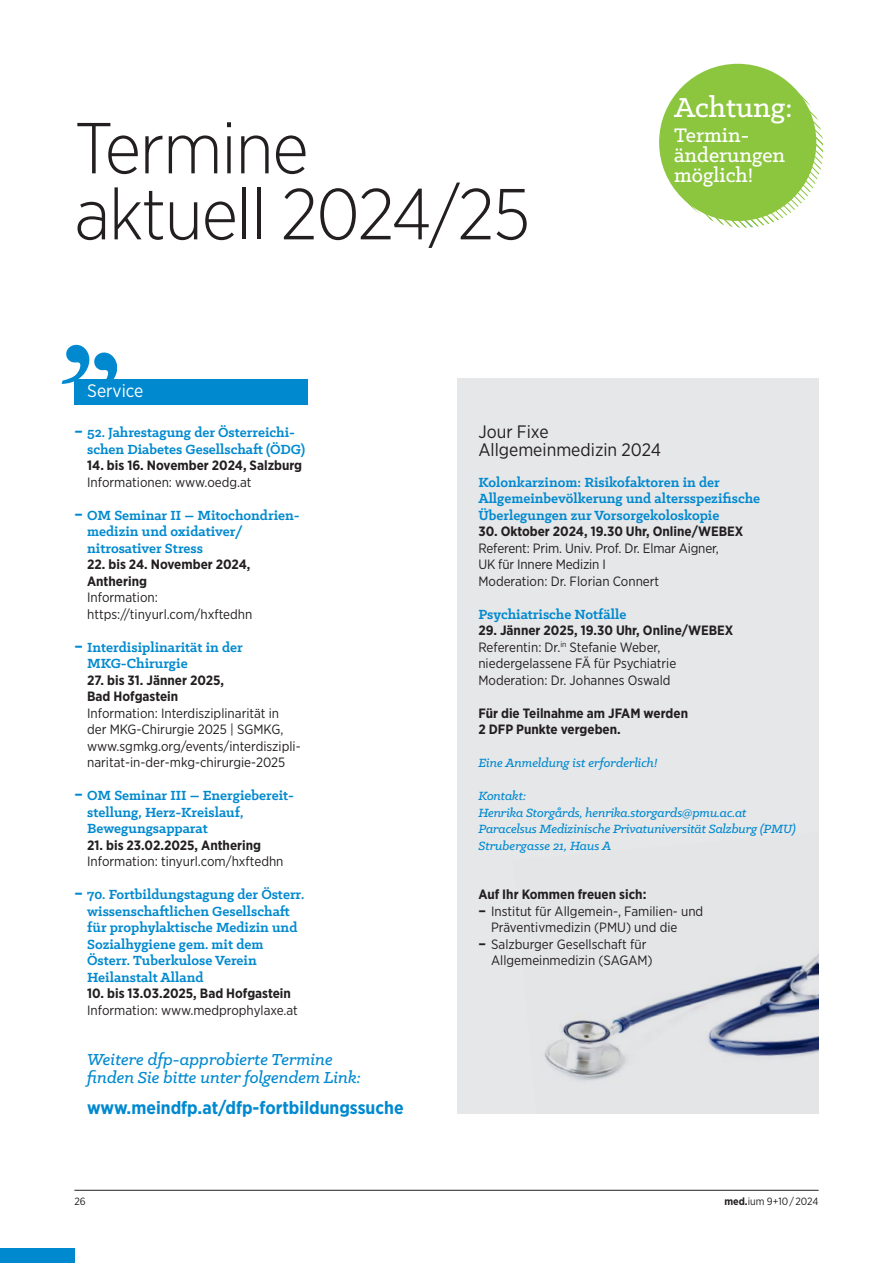
<style>
.page{position:relative;width:893px;height:1263px;background:#fff}
.page>*{position:absolute;margin:0;border:0;box-sizing:border-box;transform-origin:0 0}
.headline_48_44pt{font:300 72px/66px "Gotham Narrow";letter-spacing:-.02em;color:#231f20}
.t1{font:500 31.05px "Klinic Slab";color:#fff}
.t2{font:500 22.2px/20px "Klinic Slab";color:#fff}
.zitat_12pt_12pt{font:italic 500 18px/18px "Klinic Slab";color:#0089cf}
.zitat_12pt_12pt-2{font:700 18px "Gotham Narrow";color:#0089cf}
.sub_subhead{font:18px/18px "Gotham Narrow";color:#231f20}
.Rubrik{font:18px "Gotham Narrow";color:#fff}
.fließtext{font:700 15px/16.5px "Klinic Slab";color:#0089cf}
.Z3-Aufzählung-Termine{font:13.5px/16.5px "Gotham Narrow";color:#231f20}
.fließtext-2{font:13.5px/16.5px "Gotham Narrow";color:#231f20}
.abspann_kontakt{font:italic 500 13.5px/16.5px "Klinic Slab";letter-spacing:-.01em;color:#0089cf}
.Z2-Aufzählung-Termine{font:700 13.5px/16.5px "Gotham Narrow";color:#231f20}
.fließtext-3{font:700 13.5px/16.5px "Gotham Narrow";color:#231f20}
.t3{font:10.5px "Gotham Narrow";color:#231f20}
.s1{font-family:"Gotham Narrow"}
.s2{font-weight:700}
</style>
<div class="page">
<div style="left:0;top:1248px;width:74px;height:15px;background:#0089cf"></div>
<svg style="left:62px;top:345px;width:55px;height:39px"></svg>
<div style="left:74px;top:379px;width:234px;height:25px;background:#0089cf"></div>
<svg style="left:666px;top:70px;width:157px;height:158px"></svg>
<div style="left:659px;top:64px;width:157px;height:157px;background:#8bc63e;border-radius:50%"></div>
<div style="left:457px;top:379px;width:362px;height:735px;background:#e6e7e9"></div>
<img style="left:544px;top:953px;width:275px;height:128px">
<hr style="left:74px;top:1190px;width:745px;height:1px;background:#231f20">
<p class="headline_48_44pt" style="left:74px;top:113px;width:457px">Termine<br>aktuell 2024/25</p>
<p class="t1" style="left:674px;top:88px;width:120px">Achtung:</p>
<p class="t2" style="left:674px;top:125px;width:112px">Termin&shy;änderungen möglich!</p>
<p class="Rubrik" style="left:87px;top:380px;width:58px">Service</p>
<p class="fließtext" style="left:87px;top:424px;width:219px;text-indent:-13px"><span class="s1">−</span> 52. Jahrestagung der Österreichi&shy;schen Diabetes Gesellschaft (ÖDG)</p>
<p class="Z2-Aufzählung-Termine" style="left:87px;top:457px;width:217px">14. bis 16. November 2024, Salzburg</p>
<p class="Z3-Aufzählung-Termine" style="left:87px;top:474px;width:166px">Informationen: www.oedg.at</p>
<p class="fließtext" style="left:87px;top:507px;width:214px;text-indent:-13px"><span class="s1">−</span> OM Seminar II – Mitochondrien&shy;medizin und oxidativer/ nitrosativer Stress</p>
<p class="Z2-Aufzählung-Termine" style="left:87px;top:556px;width:165px">22. bis 24. November 2024,<br>Anthering</p>
<p class="Z3-Aufzählung-Termine" style="left:87px;top:589px;width:167px">Information: https://tinyurl.com/hxftedhn</p>
<p class="fließtext" style="left:87px;top:639px;width:157px;text-indent:-13px"><span class="s1">−</span> Interdisiplinarität in der<br>MKG-Chirurgie</p>
<p class="Z2-Aufzählung-Termine" style="left:87px;top:672px;width:139px">27. bis 31. Jänner 2025,<br>Bad Hofgastein</p>
<p class="Z3-Aufzählung-Termine" style="left:87px;top:705px;width:215px">Information: Interdisziplinarität in der MKG-Chirurgie 2025 | SGMKG, www.sgmkg.org/events/interdiszipli&shy;naritat-in-der-mkg-chirurgie-2025</p>
<p class="fließtext" style="left:87px;top:787px;width:209px;text-indent:-13px"><span class="s1">−</span> OM Seminar III – Energiebereit&shy;stellung, Herz-Kreislauf,<br>Bewegungsapparat</p>
<p class="Z2-Aufzählung-Termine" style="left:87px;top:837px;width:175px">21. bis 23.02.2025, Anthering</p>
<p class="Z3-Aufzählung-Termine" style="left:87px;top:853px;width:198px">Information: tinyurl.com/hxftedhn</p>
<p class="fließtext" style="left:87px;top:886px;width:219px;text-indent:-13px"><span class="s1">−</span> 70. Fortbildungstagung der Österr. wissenschaftlichen Gesellschaft für prophylaktische Medizin und<br>Sozialhygiene gem. mit dem<br>Österr. Tuberkulose Verein<br>Heilanstalt Alland</p>
<p class="Z2-Aufzählung-Termine" style="left:87px;top:985px;width:205px">10. bis 13.03.2025, Bad Hofgastein</p>
<p class="Z3-Aufzählung-Termine" style="left:87px;top:1002px;width:212px">Information: www.medprophylaxe.at</p>
<p class="zitat_12pt_12pt" style="left:87px;top:1050px;width:275px">Weitere dfp-approbierte Termine finden Sie bitte unter folgendem Link:</p>
<p class="zitat_12pt_12pt-2" style="left:87px;top:1096px;width:318px">www.meindfp.at/dfp-fortbildungssuche</p>
<p class="sub_subhead" style="left:478px;top:422px;width:184px">Jour Fixe<br>Allgemeinmedizin 2024</p>
<p class="fließtext" style="left:478px;top:474px;width:283px">Kolonkarzinom: Risikofaktoren in der<br>Allgemeinbevölkerung und altersspezifische<br>Überlegungen zur Vorsorgekoloskopie</p>
<p class="fließtext-3" style="left:478px;top:523px;width:266px">30. Oktober 2024, 19.30 Uhr, Online/WEBEX</p>
<p class="fließtext-2" style="left:478px;top:540px;width:242px">Referent: Prim. Univ. Prof. Dr. Elmar Aigner,<br>UK für Innere Medizin I</p>
<p class="fließtext-2" style="left:478px;top:573px;width:182px">Moderation: Dr. Florian Connert</p>
<p class="fließtext" style="left:478px;top:606px;width:149px">Psychiatrische Notfälle</p>
<p class="fließtext-3" style="left:478px;top:622px;width:257px">29. Jänner 2025, 19.30 Uhr, Online/WEBEX</p>
<p class="fließtext-2" style="left:478px;top:639px;width:199px">Referentin: Dr.<sup>in</sup> Stefanie Weber, niedergelassene FÄ für Psychiatrie</p>
<p class="fließtext-2" style="left:478px;top:672px;width:194px">Moderation: Dr. Johannes Oswald</p>
<p class="fließtext-3" style="left:478px;top:705px;width:211px">Für die Teilnahme am JFAM werden<br>2 DFP Punkte vergeben.</p>
<p class="abspann_kontakt" style="left:478px;top:755px;width:181px">Eine Anmeldung ist erforderlich!</p>
<p class="abspann_kontakt" style="left:478px;top:788px;width:270px">Kontakt:<br>Henrika Storgårds, henrika.storgards@pmu.ac.at</p>
<p class="abspann_kontakt" style="left:478px;top:821px;width:319px">Paracelsus Medizinische Privatuniversität Salzburg (PMU)<br>Strubergasse 21, Haus A</p>
<p class="fließtext-3" style="left:478px;top:886px;width:170px">Auf Ihr Kommen freuen sich:</p>
<p class="Z3-Aufzählung-Termine" style="left:491px;top:903px;width:214px;text-indent:-13px"><span class="s2">−</span> Institut für Allgemein-, Familien- und<br>Präventivmedizin (PMU) und die</p>
<p class="Z3-Aufzählung-Termine" style="left:491px;top:936px;width:163px;text-indent:-13px"><span class="s2">−</span> Salzburger Gesellschaft für<br>Allgemeinmedizin (SAGAM)</p>
<p class="t3" style="left:74px;top:1195px;width:13px">26</p>
<p class="t3" style="left:724px;top:1195px;width:96px"><span class="s2">med.</span>ium 9+10 / 2024</p>
</div>
